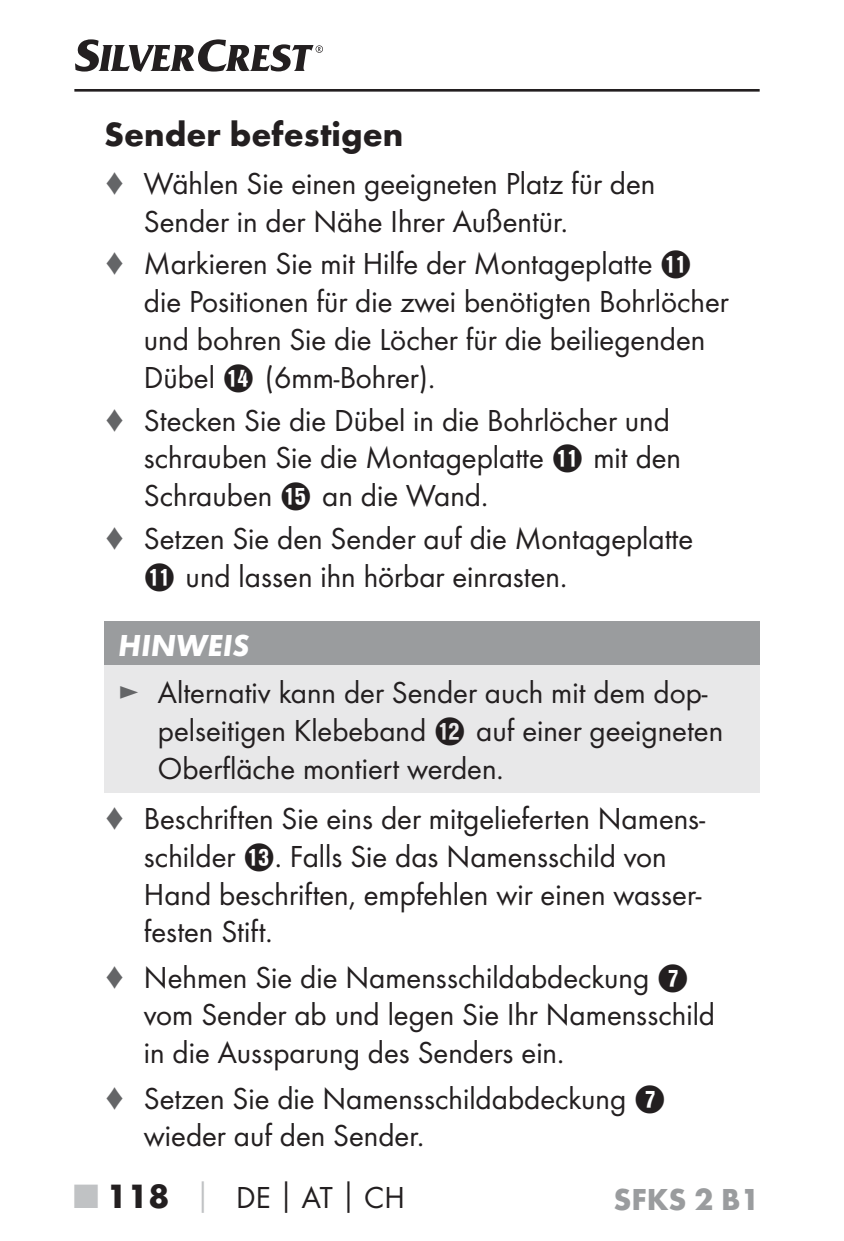
<style>
.page{position:relative;width:844px;height:1241px;background:#fff}
.page>*{position:absolute;margin:0;border:0;box-sizing:border-box;transform-origin:0 0}
.t1{font:700 35px "Futura";color:#231f20}
.t2{font:31.5px/37.8px "Futura Boo";color:#231f20}
.t3{font:700 31.5px "Futura";color:#9a9c9e}
.t4{font:italic 700 31.5px "Futura";color:#fff}
.s1{color:#646567}
.s2{font-family:"Hako PI Nummern"}
.s3{font-family:"Futura";font-weight:700;font-size:35px;color:#c0c2c4}
.s4{font-family:"Futura";font-weight:700;font-size:35px}
.s5{font-family:"Futura";font-weight:700;color:#c0c2c4}
.s6{font-family:"Futura";font-weight:700}
</style>
<div class="page">
<hr style="left:74px;top:89px;width:685px;height:3px;background:#231f20">
<svg style="left:75px;top:39px;width:248px;height:33px"></svg>
<div style="left:104px;top:620px;width:655px;height:45px;background:#9a9c9e"></div>
<div style="left:104px;top:665px;width:655px;height:127px;background:#e8e8e9"></div>
<p class="t1" style="left:104px;top:121px;width:301px">Sender befestigen</p>
<p class="t2" style="left:144px;top:166px;width:512px;text-indent:-40px"><span class="s1">♦</span> Wählen Sie einen geeigneten Platz für den<br>Sender in der Nähe Ihrer Außentür.</p>
<p class="t2" style="left:144px;top:247px;width:586px;text-indent:-40px"><span class="s1">♦</span> Markieren Sie mit Hilfe der Montageplatte <span class="s2">Q </span>die Positionen für die zwei benötigten Bohrlöcher und bohren Sie die Löcher für die beiliegenden Dübel <span class="s2">R</span> (6mm-Bohrer).</p>
<p class="t2" style="left:144px;top:403px;width:538px;text-indent:-40px"><span class="s1">♦</span> Stecken Sie die Dübel in die Bohrlöcher und schrauben Sie die Montageplatte <span class="s2">Q</span> mit den<br>Schrauben <span class="s2">T</span> an die Wand.</p>
<p class="t2" style="left:144px;top:521px;width:550px;text-indent:-40px"><span class="s1">♦</span> Setzen Sie den Sender auf die Montageplatte<br><span class="s2">Q</span> und lassen ihn hörbar einrasten.</p>
<p class="t4" style="left:118px;top:634px;width:132px">HINWEIS</p>
<p class="t2" style="left:158px;top:675px;width:566px;text-indent:-40px"><span class="s1">►</span> Alternativ kann der Sender auch mit dem dop&shy;pelseitigen Klebeband <span class="s2">W</span> auf einer geeigneten<br>Oberfläche montiert werden.</p>
<p class="t2" style="left:144px;top:801px;width:562px;text-indent:-40px"><span class="s1">♦</span> Beschriften Sie eins der mitgelieferten Namens&shy;schilder <span class="s2">E</span>. Falls Sie das Namensschild von Hand beschriften, empfehlen wir einen wasser&shy;festen Stift.</p>
<p class="t2" style="left:144px;top:960px;width:572px;text-indent:-40px"><span class="s1">♦</span> Nehmen Sie die Namensschildabdeckung <span class="s2">7 </span>vom Sender ab und legen Sie Ihr Namensschild in die Aussparung des Senders ein.</p>
<p class="t2" style="left:144px;top:1080px;width:523px;text-indent:-40px"><span class="s1">♦</span> Setzen Sie die Namensschildabdeckung <span class="s2">7 </span>wieder auf den Sender.</p>
<p class="t2" style="left:74px;top:1180px;width:332px"><span class="s3">■</span> <span class="s4">118</span> <span class="s5">│</span> DE<span class="s6">│</span>AT<span class="s6">│</span>CH</p>
<p class="t3" style="left:613px;top:1187px;width:148px">SFKS 2 B1</p>
</div>
